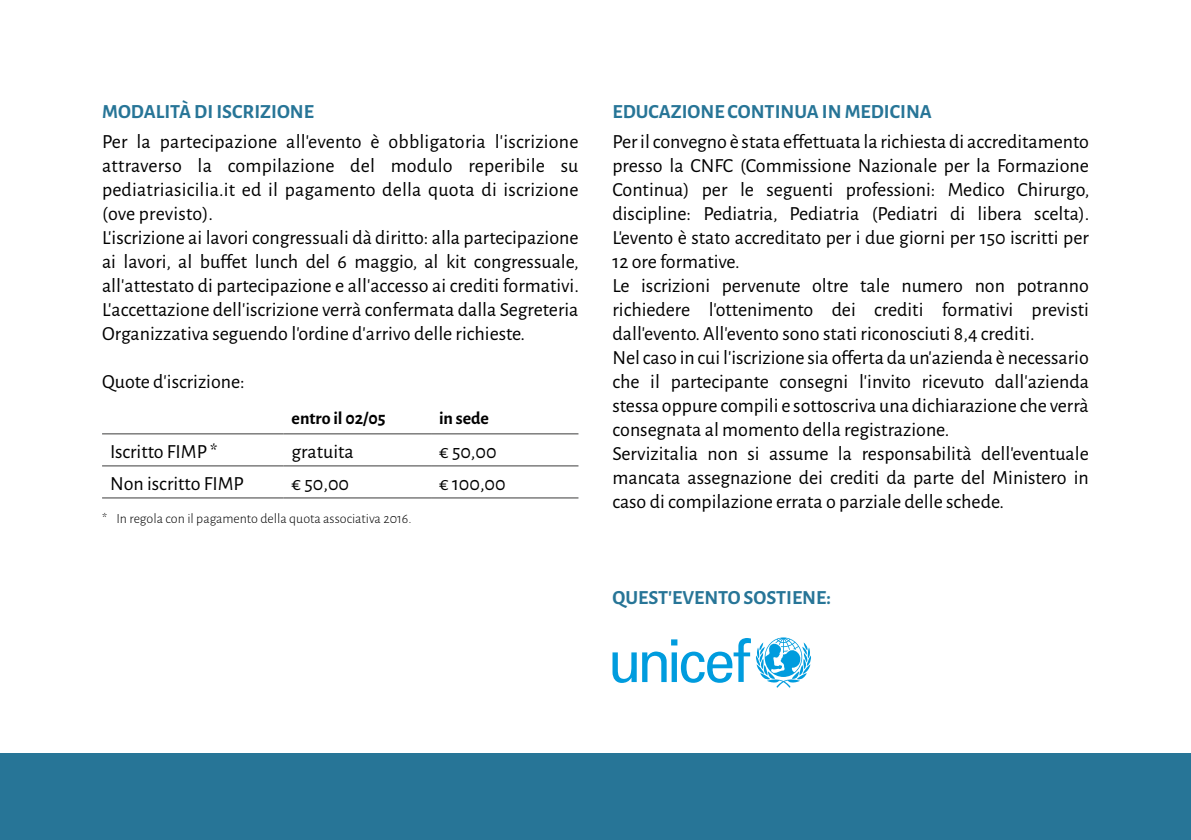
<style>
.page{position:relative;width:1191px;height:840px;background:#fff}
.page>*{position:absolute;margin:0;border:0;box-sizing:border-box;transform-origin:0 0}
.t1{font:20px/24px "Alegreya Sans";color:#000}
.t2{font:700 20px "Alegreya Sans";color:#277597}
.t3{font:700 18px "Alegreya Sans";color:#000}
.t4{font:300 14px "Alegreya Sans";color:#000}
</style>
<div class="page">
<hr style="left:1190px;top:0;width:1px;height:772px;background:#00ace9">
<hr style="left:102px;top:433px;width:181px;height:1px;background:#3c3c3b">
<hr style="left:283px;top:433px;width:148px;height:1px;background:#3c3c3b">
<hr style="left:431px;top:433px;width:147px;height:1px;background:#3c3c3b">
<hr style="left:102px;top:465px;width:181px;height:1px;background:#3c3c3b">
<hr style="left:283px;top:465px;width:148px;height:1px;background:#3c3c3b">
<hr style="left:431px;top:465px;width:147px;height:1px;background:#3c3c3b">
<hr style="left:102px;top:497px;width:181px;height:1px;background:#3c3c3b">
<hr style="left:283px;top:497px;width:148px;height:1px;background:#3c3c3b">
<hr style="left:431px;top:497px;width:147px;height:1px;background:#3c3c3b">
<div style="left:0;top:753px;width:1191px;height:86px;background:#277597"></div>
<svg style="left:612px;top:652px;width:24px;height:30px"></svg>
<svg style="left:642px;top:637px;width:169px;height:50px"></svg>
<p class="t2" style="left:102px;top:97px;width:213px">MODALITÀ DI ISCRIZIONE</p>
<p class="t1" style="left:102px;top:128px;width:478px">Per la partecipazione all’evento è obbligatoria l’iscrizione attraverso la compilazione del modulo reperibile su pediatriasicilia.it ed il pagamento della quota di iscrizione (ove previsto).<br>L’iscrizione ai lavori congressuali dà diritto: alla partecipazione ai lavori, al buffet lunch del 6 maggio, al kit congressuale, all’attestato di partecipazione e all’accesso ai crediti formativi.<br>L’accettazione dell’iscrizione verrà confermata dalla Segreteria Organizzativa seguendo l’ordine d’arrivo delle richieste.</p>
<p class="t1" style="left:102px;top:368px;width:144px">Quote d’iscrizione:</p>
<p class="t3" style="left:291px;top:405px;width:95px">entro il 02/05</p>
<p class="t3" style="left:439px;top:405px;width:52px">in sede</p>
<p class="t1" style="left:110px;top:438px;width:109px">Iscritto FIMP *</p>
<p class="t1" style="left:291px;top:438px;width:64px">gratuita</p>
<p class="t1" style="left:439px;top:438px;width:59px">€ 50,00</p>
<p class="t1" style="left:110px;top:470px;width:135px">Non iscritto FIMP</p>
<p class="t1" style="left:291px;top:470px;width:59px">€ 50,00</p>
<p class="t1" style="left:439px;top:470px;width:68px">€ 100,00</p>
<p class="t4" style="left:102px;top:509px;width:311px">* In regola con il pagamento della quota associativa 2016.</p>
<p class="t2" style="left:612px;top:97px;width:321px">EDUCAZIONE CONTINUA IN MEDICINA</p>
<p class="t1" style="left:612px;top:128px;width:478px">Per il convegno è stata effettuata la richiesta di accreditamento presso la CNFC (Commissione Nazionale per la Formazione Continua) per le seguenti professioni: Medico Chirurgo, discipline: Pediatria, Pediatria (Pediatri di libera scelta).<br>L’evento è stato accreditato per i due giorni per 150 iscritti per 12 ore formative.<br>Le iscrizioni pervenute oltre tale numero non potranno richiedere l’ottenimento dei crediti formativi previsti dall’evento. All’evento sono stati riconosciuti 8,4 crediti.<br>Nel caso in cui l’iscrizione sia offerta da un’azienda è necessario che il partecipante consegni l’invito ricevuto dall’azienda stessa oppure compili e sottoscriva una dichiarazione che verrà consegnata al momento della registrazione.<br>Servizitalia non si assume la responsabilità dell’eventuale mancata assegnazione dei crediti da parte del Ministero in caso di compilazione errata o parziale delle schede.</p>
<p class="t2" style="left:612px;top:583px;width:220px">QUEST’EVENTO SOSTIENE:</p>
</div>
